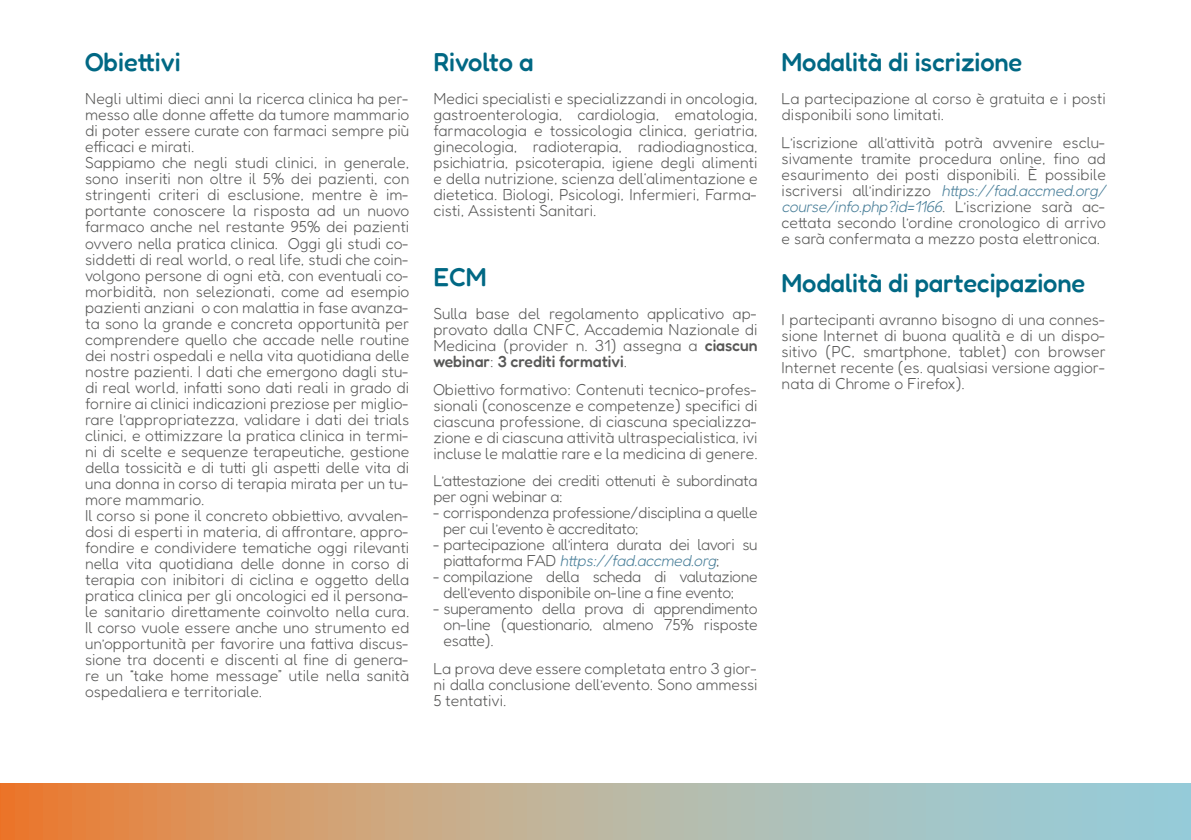
<style>
.page{position:relative;width:1191px;height:840px;background:#fff}
.page>*{position:absolute;margin:0;border:0;box-sizing:border-box;transform-origin:0 0}
.t1{font:300 26px "Fredoka";letter-spacing:-.005em;color:#006884}
.t2{font:300 16px/16px "Fredoka";color:#575756;text-align:justify}
.t3{font:300 16px/16px "Fredoka";letter-spacing:-.02em;color:#575756}
.s1{font-style:italic;color:#4b809a}
</style>
<div class="page">
<svg style="left:0;top:783px;width:1191px;height:56px;background:#bdaf96"></svg>
<h1 class="t1" style="left:85px;top:47px;width:97px">Obiettivi</h1>
<p class="t2" style="left:85px;top:91px;width:326px;text-align:left">Negli ultimi dieci anni la ricerca clinica ha per&shy;messo alle donne affette da tumore mammario di poter essere curate con farmaci sempre più efficaci e mirati.<br>Sappiamo che negli studi clinici, in generale, sono inseriti non oltre il 5% dei pazienti, con stringenti criteri di esclusione, mentre è im&shy;portante conoscere la risposta ad un nuovo farmaco anche nel restante 95% dei pazienti ovvero nella pratica clinica. Oggi gli studi co&shy;siddetti di real world, o real life, studi che coin&shy;volgono persone di ogni età, con eventuali co&shy;morbidità, non selezionati, come ad esempio pazienti anziani o con malattia in fase avanza&shy;ta sono la grande e concreta opportunità per comprendere quello che accade nelle routine dei nostri ospedali e nella vita quotidiana delle nostre pazienti. I dati che emergono dagli stu&shy;di real world, infatti sono dati reali in grado di fornire ai clinici indicazioni preziose per miglio&shy;rare l’appropriatezza, validare i dati dei trials clinici, e ottimizzare la pratica clinica in termi&shy;ni di scelte e sequenze terapeutiche, gestione della tossicità e di tutti gli aspetti delle vita di una donna in corso di terapia mirata per un tu&shy;more mammario.<br>Il corso si pone il concreto obbiettivo, avvalen&shy;dosi di esperti in materia, di affrontare, appro&shy;fondire e condividere tematiche oggi rilevanti nella vita quotidiana delle donne in corso di terapia con inibitori di ciclina e oggetto della pratica clinica per gli oncologici ed il persona&shy;le sanitario direttamente coinvolto nella cura.<br>Il corso vuole essere anche uno strumento ed un’opportunità per favorire una fattiva discus&shy;sione tra docenti e discenti al fine di genera&shy;re un “take home message” utile nella sanità ospedaliera e territoriale.</p>
<h1 class="t1" style="left:433px;top:47px;width:102px">Rivolto a</h1>
<p class="t2" style="left:433px;top:91px;width:326px">Medici specialisti e specializzandi in oncologia, gastroenterologia, cardiologia, ematologia, farmacologia e tossicologia clinica, geriatria, ginecologia, radioterapia, radiodiagnostica, psichiatria, psicoterapia, igiene degli alimenti e della nutrizione, scienza dell‘alimentazione e dietetica. Biologi, Psicologi, Infermieri, Farma&shy;cisti, Assistenti Sanitari.</p>
<h1 class="t1" style="left:433px;top:261px;width:55px">ECM</h1>
<p class="t2" style="left:433px;top:305px;width:326px">Sulla base del regolamento applicativo ap&shy;provato dalla CNFC, Accademia Nazionale di Medicina (provider n. 31) assegna a ciascun webinar: 3 crediti formativi.</p>
<p class="t2" style="left:433px;top:381px;width:326px">Obiettivo formativo: Contenuti tecnico-profes&shy;sionali (conoscenze e competenze) specifici di ciascuna professione, di ciascuna specializza&shy;zione e di ciascuna attività ultraspecialistica, ivi incluse le malattie rare e la medicina di genere.</p>
<p class="t3" style="left:433px;top:472px;width:326px">L’attestazione dei crediti ottenuti è subordinata per ogni webinar a:</p>
<p class="t3" style="left:443px;top:504px;width:316px;text-indent:-10px">- corrispondenza professione/disciplina a quelle per cui l’evento è accreditato;</p>
<p class="t3" style="left:443px;top:536px;width:315px;text-indent:-10px">- partecipazione all’intera durata dei lavori su p i a tt a fo r m a FA D <span class="s1">https://fad.accmed.org</span>;</p>
<p class="t3" style="left:443px;top:568px;width:316px;text-indent:-10px">- compilazione della scheda di valutazione dell’evento disponibile on-line a fine evento;</p>
<p class="t2" style="left:443px;top:600px;width:315px;text-indent:-10px">- superamento della prova di apprendimento on-line (questionario, almeno 75% risposte esatte).</p>
<p class="t2" style="left:433px;top:659px;width:326px">La prova deve essere completata entro 3 gior&shy;ni dalla conclusione dell’evento. Sono ammessi 5 tentativi.</p>
<h1 class="t1" style="left:781px;top:47px;width:242px">Modalità di iscrizione</h1>
<p class="t2" style="left:781px;top:91px;width:326px">La partecipazione al corso è gratuita e i posti disponibili sono limitati.</p>
<p class="t2" style="left:781px;top:134px;width:329px;text-align:left">L’iscrizione all’attività potrà avvenire esclu&shy;sivamente tramite procedura online, fino ad esaurimento dei posti disponibili. È possibile i s c r i ve rs i a ll’ i n d i r i z zo <span class="s1">https://fad.accmed.org/ course/info.php?id=1166</span>. L ’ i s c r i z i o n e s a r à a c - cettata secondo l’ordine cronologico di arrivo e sarà confermata a mezzo posta elettronica.</p>
<h1 class="t1" style="left:781px;top:267px;width:305px">Modalità di partecipazione</h1>
<p class="t2" style="left:781px;top:311px;width:326px">I partecipanti avranno bisogno di una connes&shy;sione Internet di buona qualità e di un dispo&shy;sitivo (PC, smartphone, tablet) con browser Internet recente (es. qualsiasi versione aggior&shy;nata di Chrome o Firefox).</p>
</div>
